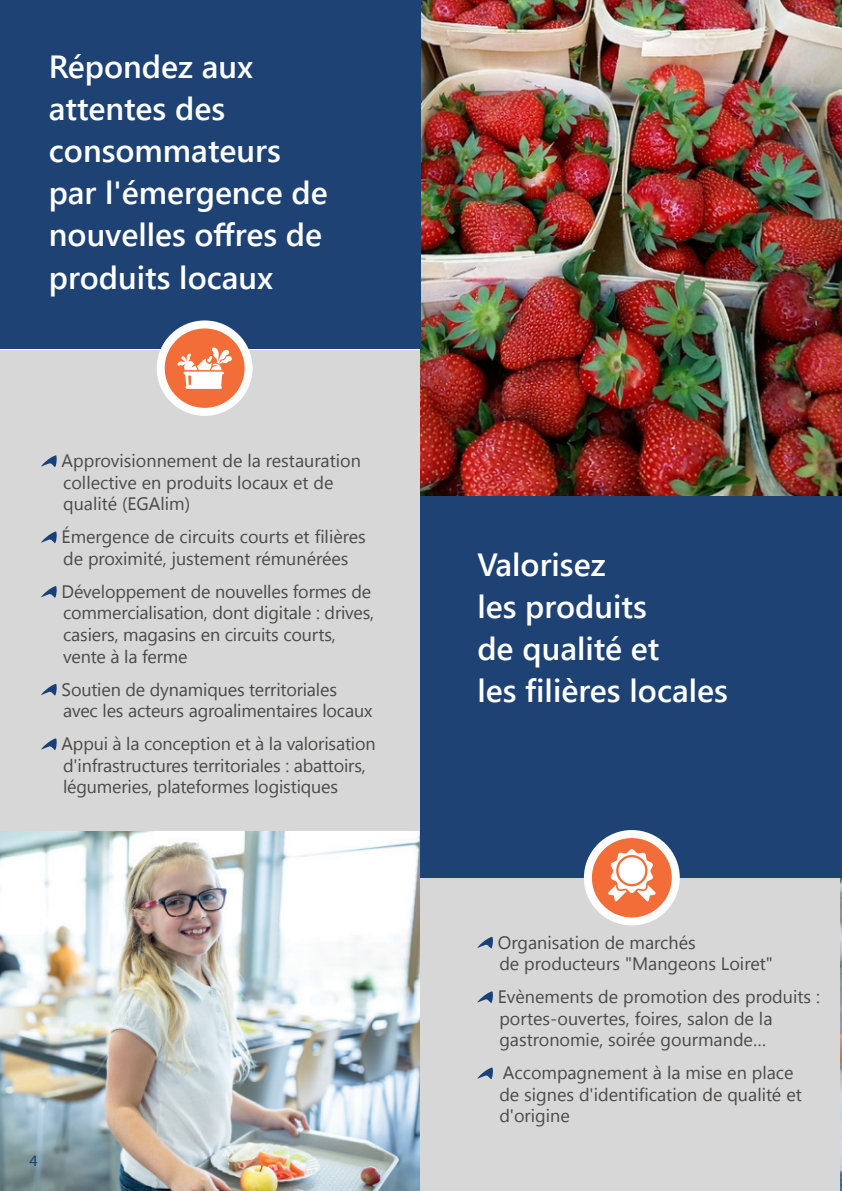
<style>
.page{position:relative;width:842px;height:1191px;background:#fff}
.page>*{position:absolute;margin:0;border:0;box-sizing:border-box;transform-origin:0 0}
.t1{font:600 32px/42px "Segoe UI";color:#fff}
.t2{font:18px/21.6px "Segoe UI";letter-spacing:-.01em;color:#4b4948}
.t3{font:16px "Myriad Pro";color:#174279}
</style>
<div class="page">
<div style="left:0;top:350px;width:425px;height:490px;background:#d7d7d7"></div>
<img style="left:840px;top:877px;width:2px;height:314px">
<img style="left:420px;top:0;width:422px;height:561px">
<img style="left:0;top:832px;width:420px;height:359px">
<div style="left:0;top:0;width:421px;height:348px;background:#1d4273"></div>
<svg style="left:161px;top:324px;width:88px;height:88px;background:#f4885c"></svg>
<div style="left:157px;top:320px;width:96px;height:96px;border:8px solid #fff;border-radius:50%"></div>
<svg style="left:41px;top:455px;width:16px;height:12px"></svg>
<svg style="left:41px;top:531px;width:16px;height:12px"></svg>
<svg style="left:41px;top:586px;width:16px;height:12px"></svg>
<svg style="left:41px;top:683px;width:16px;height:12px"></svg>
<svg style="left:41px;top:738px;width:16px;height:12px"></svg>
<svg style="left:177px;top:347px;width:55px;height:42px;background:#f8b195"></svg>
<div style="left:421px;top:776px;width:419px;height:415px;background:#d7d7d7"></div>
<svg style="left:477px;top:936px;width:16px;height:12px"></svg>
<svg style="left:477px;top:991px;width:16px;height:12px"></svg>
<svg style="left:477px;top:1067px;width:16px;height:12px"></svg>
<div style="left:421px;top:496px;width:421px;height:381px;background:#1d4273"></div>
<svg style="left:588px;top:834px;width:88px;height:87px;background:#f4875c"></svg>
<div style="left:584px;top:830px;width:96px;height:95px;border:8px solid #fff;border-radius:50%"></div>
<svg style="left:608px;top:849px;width:48px;height:52px;background:#f7a788"></svg>
<div style="left:618px;top:857px;width:27px;height:27px;background:#fff;border-radius:50%"></div>
<p class="t1" style="left:49px;top:43px;width:280px">Répondez aux attentes des consommateurs par l'émergence de nouvelles offres de produits locaux</p>
<p class="t2" style="left:62px;top:449px;width:301px">Approvisionnement de la restauration collective en produits locaux et de qualité (EGAlim)</p>
<p class="t2" style="left:62px;top:525px;width:306px">Émergence de circuits courts et filières de proximité, justement rémunérées</p>
<p class="t2" style="left:62px;top:580px;width:314px">Développement de nouvelles formes de commercialisation, dont digitale : drives, casiers, magasins en circuits courts, vente à la ferme</p>
<p class="t2" style="left:62px;top:677px;width:312px">Soutien de dynamiques territoriales avec les acteurs agroalimentaires locaux</p>
<p class="t2" style="left:62px;top:732px;width:316px">Appui à la conception et à la valorisation d'infrastructures territoriales : abattoirs, légumeries, plateformes logistiques</p>
<p class="t3" style="left:29px;top:1150px;width:10px">4</p>
<p class="t1" style="left:477px;top:541px;width:252px">Valorisez<br>les produits<br>de qualité et<br>les filières locales</p>
<p class="t2" style="left:498px;top:930px;width:277px">Organisation de marchés<br>de producteurs "Mangeons Loiret"</p>
<p class="t2" style="left:498px;top:985px;width:324px">Evènements de promotion des produits : portes-ouvertes, foires, salon de la gastronomie, soirée gourmande…</p>
<p class="t2" style="left:499px;top:1061px;width:304px">Accompagnement à la mise en place de signes d'identification de qualité et d'origine</p>
</div>
